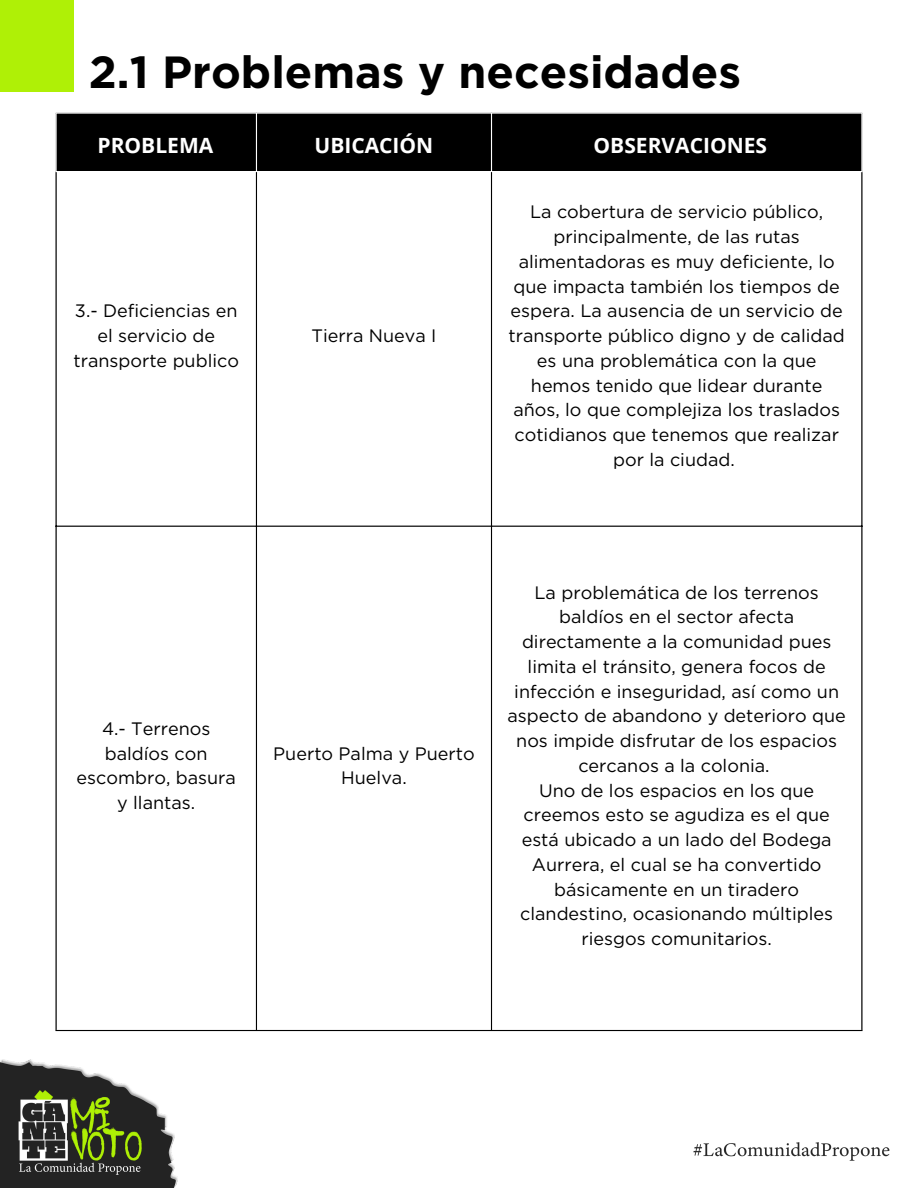
<style>
.page{position:relative;width:918px;height:1188px;background:#fff}
.page>*{position:absolute;margin:0;border:0;box-sizing:border-box;transform-origin:0 0}
.t1{font:700 45px "Gotham";color:#000}
.t2{font:700 21px "Open Sans";color:#fff}
.t3{font:18px/24.8px "Gotham";color:#000;text-align:center}
</style>
<div class="page">
<div style="left:0;top:0;width:73px;height:92px;background:#aff006"></div>
<img style="left:0;top:1060px;width:178px;height:128px">
<img style="left:693px;top:1142px;width:196px;height:19px">
<div style="left:57px;top:114px;width:804px;height:57px;background:#000"></div>
<hr style="left:256px;top:114px;width:1px;height:57px;background:#fff">
<hr style="left:491px;top:114px;width:1px;height:57px;background:#fff">
<hr style="left:55px;top:172px;width:2px;height:858px;background:#000">
<hr style="left:256px;top:172px;width:1px;height:858px;background:#000">
<hr style="left:491px;top:172px;width:1px;height:858px;background:#000">
<hr style="left:861px;top:172px;width:2px;height:858px;background:#000">
<hr style="left:55px;top:526px;width:808px;height:1px;background:#000">
<hr style="left:55px;top:1030px;width:808px;height:1px;background:#000">
<p class="t1" style="left:89px;top:45px;width:654px">2.1 Problemas y necesidades</p>
<p class="t2" style="left:98px;top:130px;width:117px">PROBLEMA</p>
<p class="t2" style="left:314px;top:130px;width:120px">UBICACIÓN</p>
<p class="t2" style="left:594px;top:130px;width:175px">OBSERVACIONES</p>
<p class="t3" style="left:73px;top:298px;width:167px">3.- Deficiencias en el servicio de transporte publico</p>
<p class="t3" style="left:312px;top:323px;width:126px">Tierra Nueva I</p>
<p class="t3" style="left:509px;top:199px;width:338px">La cobertura de servicio público, principalmente, de las rutas alimentadoras es muy deficiente, lo que impacta también los tiempos de espera. La ausencia de un servicio de transporte público digno y de calidad es una problemática con la que hemos tenido que lidear durante años, lo que complejiza los traslados cotidianos que tenemos que realizar por la ciudad.</p>
<p class="t3" style="left:77px;top:716px;width:161px">4.- Terrenos baldíos con escombro, basura y llantas.</p>
<p class="t3" style="left:273px;top:741px;width:203px">Puerto Palma y Puerto<br>Huelva.</p>
<p class="t3" style="left:508px;top:580px;width:340px">La problemática de los terrenos baldíos en el sector afecta directamente a la comunidad pues limita el tránsito, genera focos de infección e inseguridad, así como un aspecto de abandono y deterioro que nos impide disfrutar de los espacios cercanos a la colonia.</p>
<p class="t3" style="left:520px;top:778px;width:315px">Uno de los espacios en los que creemos esto se agudiza es el que está ubicado a un lado del Bodega<br>Aurrera, el cual se ha convertido básicamente en un tiradero clandestino, ocasionando múltiples riesgos comunitarios.</p>
</div>
